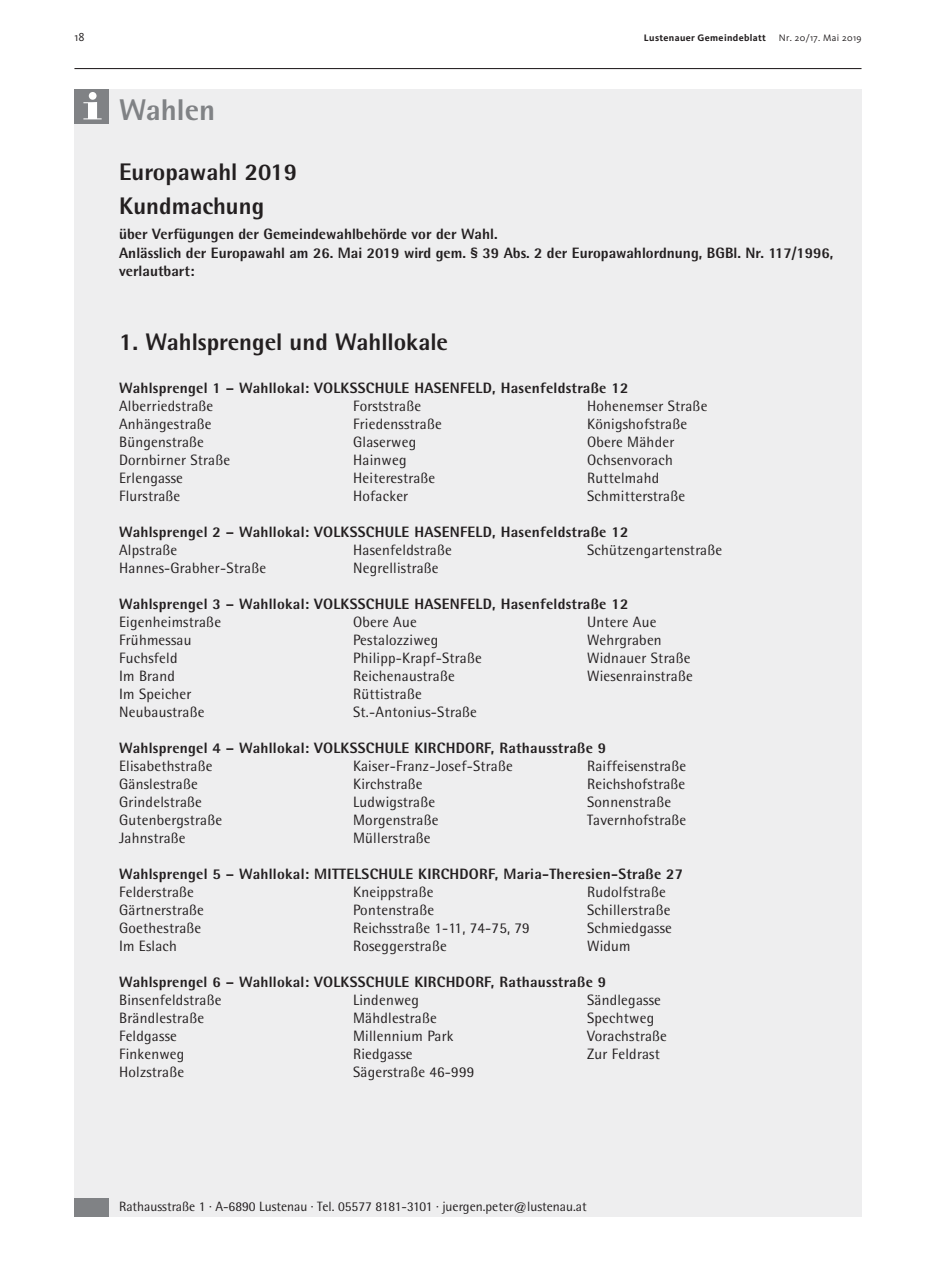
<style>
.page{position:relative;width:936px;height:1276px;background:#fff}
.page>*{position:absolute;margin:0;border:0;box-sizing:border-box;transform-origin:0 0}
.t1{font:800 30px "Rotis Semi Sans";color:#808285}
.t2{font:800 24px/33.5px "Rotis Semi Sans";color:#231f20}
.t3{font:15px "Rotis Semi Sans";letter-spacing:.015em;color:#231f20}
.t4{font:800 15px/18.8px "Rotis Semi Sans";letter-spacing:.015em;color:#231f20}
.t5{font:13.5px "Rotis Semi Sans";color:#231f20}
.t6{font:12px "Kievit";color:#231f20}
.t7{font:700 9.75px "Kievit";letter-spacing:.035em;color:#231f20}
.t8{font:9.75px "Kievit";letter-spacing:.035em;color:#231f20}
</style>
<div class="page">
<hr style="left:74px;top:68px;width:787px;height:1px;background:#231f20">
<div style="left:74px;top:89px;width:787px;height:1127px;background:#eeeeef"></div>
<div style="left:74px;top:89px;width:34px;height:34px;background:#808285"></div>
<svg style="left:83px;top:102px;width:19px;height:17px"></svg>
<div style="left:89px;top:92px;width:8px;height:8px;background:#fff;border-radius:50%"></div>
<div style="left:74px;top:1197px;width:34px;height:19px;background:#808285"></div>
<p class="t6" style="left:74px;top:30px;width:12px">18</p>
<p class="t7" style="left:644px;top:32px;width:124px">Lustenauer Gemeindeblatt</p>
<p class="t8" style="left:778px;top:32px;width:84px">Nr. 20/17. Mai 2019</p>
<h1 class="t1" style="left:119px;top:99px;width:98px">Wahlen</h1>
<h2 class="t2" style="left:119px;top:158px;width:179px">Europawahl 2019<br>Kundmachung</h2>
<p class="t4" style="left:119px;top:226px;width:715px">über Verfügungen der Gemeindewahlbehörde vor der Wahl.<br>Anlässlich der Europawahl am 26. Mai 2019 wird gem. § 39 Abs. 2 der Europawahlordnung, BGBl. Nr. 117/1996, verlautbart:</p>
<h2 class="t2" style="left:119px;top:327px;width:330px">1. Wahlsprengel und Wahllokale</h2>
<p class="t4" style="left:119px;top:380px;width:510px">Wahlsprengel 1 – Wahllokal: VOLKSSCHULE HASENFELD, Hasenfeldstraße 12</p>
<p class="t3" style="left:119px;top:400px;width:96px">Alberriedstraße</p>
<p class="t3" style="left:353px;top:400px;width:69px">Forststraße</p>
<p class="t3" style="left:587px;top:400px;width:122px">Hohenemser Straße</p>
<p class="t3" style="left:119px;top:418px;width:94px">Anhängestraße</p>
<p class="t3" style="left:353px;top:418px;width:90px">Friedensstraße</p>
<p class="t3" style="left:587px;top:418px;width:101px">Königshofstraße</p>
<p class="t3" style="left:119px;top:436px;width:86px">Büngenstraße</p>
<p class="t3" style="left:353px;top:436px;width:65px">Glaserweg</p>
<p class="t3" style="left:587px;top:436px;width:89px">Obere Mähder</p>
<p class="t3" style="left:119px;top:454px;width:112px">Dornbirner Straße</p>
<p class="t3" style="left:353px;top:454px;width:55px">Hainweg</p>
<p class="t3" style="left:587px;top:454px;width:87px">Ochsenvorach</p>
<p class="t3" style="left:119px;top:472px;width:65px">Erlengasse</p>
<p class="t3" style="left:353px;top:472px;width:84px">Heiterestraße</p>
<p class="t3" style="left:587px;top:472px;width:74px">Ruttelmahd</p>
<p class="t3" style="left:119px;top:490px;width:63px">Flurstraße</p>
<p class="t3" style="left:353px;top:490px;width:57px">Hofacker</p>
<p class="t3" style="left:587px;top:490px;width:99px">Schmitterstraße</p>
<p class="t4" style="left:119px;top:524px;width:510px">Wahlsprengel 2 – Wahllokal: VOLKSSCHULE HASENFELD, Hasenfeldstraße 12</p>
<p class="t3" style="left:119px;top:544px;width:60px">Alpstraße</p>
<p class="t3" style="left:353px;top:544px;width:100px">Hasenfeldstraße</p>
<p class="t3" style="left:587px;top:544px;width:137px">Schützengartenstraße</p>
<p class="t3" style="left:119px;top:562px;width:148px">Hannes-Grabher-Straße</p>
<p class="t3" style="left:353px;top:562px;width:87px">Negrellistraße</p>
<p class="t4" style="left:119px;top:596px;width:510px">Wahlsprengel 3 – Wahllokal: VOLKSSCHULE HASENFELD, Hasenfeldstraße 12</p>
<p class="t3" style="left:119px;top:616px;width:103px">Eigenheimstraße</p>
<p class="t3" style="left:353px;top:616px;width:65px">Obere Aue</p>
<p class="t3" style="left:587px;top:616px;width:71px">Untere Aue</p>
<p class="t3" style="left:119px;top:634px;width:74px">Frühmessau</p>
<p class="t3" style="left:353px;top:634px;width:87px">Pestalozziweg</p>
<p class="t3" style="left:587px;top:634px;width:76px">Wehrgraben</p>
<p class="t3" style="left:119px;top:652px;width:60px">Fuchsfeld</p>
<p class="t3" style="left:353px;top:652px;width:130px">Philipp-Krapf-Straße</p>
<p class="t3" style="left:587px;top:652px;width:105px">Widnauer Straße</p>
<p class="t3" style="left:119px;top:670px;width:57px">Im Brand</p>
<p class="t3" style="left:353px;top:670px;width:103px">Reichenaustraße</p>
<p class="t3" style="left:587px;top:670px;width:107px">Wiesenrainstraße</p>
<p class="t3" style="left:119px;top:688px;width:74px">Im Speicher</p>
<p class="t3" style="left:353px;top:688px;width:70px">Rüttistraße</p>
<p class="t3" style="left:119px;top:706px;width:87px">Neubaustraße</p>
<p class="t3" style="left:353px;top:706px;width:125px">St.-Antonius-Straße</p>
<p class="t4" style="left:119px;top:740px;width:488px">Wahlsprengel 4 – Wahllokal: VOLKSSCHULE KIRCHDORF, Rathausstraße 9</p>
<p class="t3" style="left:119px;top:760px;width:95px">Elisabethstraße</p>
<p class="t3" style="left:353px;top:760px;width:161px">Kaiser-Franz-Josef-Straße</p>
<p class="t3" style="left:587px;top:760px;width:101px">Raiffeisenstraße</p>
<p class="t3" style="left:119px;top:778px;width:80px">Gänslestraße</p>
<p class="t3" style="left:353px;top:778px;width:71px">Kirchstraße</p>
<p class="t3" style="left:587px;top:778px;width:100px">Reichshofstraße</p>
<p class="t3" style="left:119px;top:796px;width:84px">Grindelstraße</p>
<p class="t3" style="left:353px;top:796px;width:83px">Ludwigstraße</p>
<p class="t3" style="left:587px;top:796px;width:85px">Sonnenstraße</p>
<p class="t3" style="left:119px;top:814px;width:104px">Gutenbergstraße</p>
<p class="t3" style="left:353px;top:814px;width:87px">Morgenstraße</p>
<p class="t3" style="left:587px;top:814px;width:101px">Tavernhofstraße</p>
<p class="t3" style="left:119px;top:832px;width:68px">Jahnstraße</p>
<p class="t3" style="left:353px;top:832px;width:79px">Müllerstraße</p>
<p class="t4" style="left:119px;top:866px;width:565px">Wahlsprengel 5 – Wahllokal: MITTELSCHULE KIRCHDORF, Maria-Theresien-Straße 27</p>
<p class="t3" style="left:119px;top:886px;width:76px">Felderstraße</p>
<p class="t3" style="left:353px;top:886px;width:82px">Kneippstraße</p>
<p class="t3" style="left:587px;top:886px;width:80px">Rudolfstraße</p>
<p class="t3" style="left:119px;top:904px;width:86px">Gärtnerstraße</p>
<p class="t3" style="left:353px;top:904px;width:83px">Pontenstraße</p>
<p class="t3" style="left:587px;top:904px;width:85px">Schillerstraße</p>
<p class="t3" style="left:119px;top:922px;width:84px">Goethestraße</p>
<p class="t3" style="left:353px;top:922px;width:178px">Reichsstraße 1-11, 74-75, 79</p>
<p class="t3" style="left:587px;top:922px;width:86px">Schmiedgasse</p>
<p class="t3" style="left:119px;top:940px;width:59px">Im Eslach</p>
<p class="t3" style="left:353px;top:940px;width:95px">Roseggerstraße</p>
<p class="t3" style="left:587px;top:940px;width:45px">Widum</p>
<p class="t4" style="left:119px;top:974px;width:488px">Wahlsprengel 6 – Wahllokal: VOLKSSCHULE KIRCHDORF, Rathausstraße 9</p>
<p class="t3" style="left:119px;top:994px;width:104px">Binsenfeldstraße</p>
<p class="t3" style="left:353px;top:994px;width:67px">Lindenweg</p>
<p class="t3" style="left:587px;top:994px;width:75px">Sändlegasse</p>
<p class="t3" style="left:119px;top:1012px;width:86px">Brändlestraße</p>
<p class="t3" style="left:353px;top:1012px;width:85px">Mähdlestraße</p>
<p class="t3" style="left:587px;top:1012px;width:69px">Spechtweg</p>
<p class="t3" style="left:119px;top:1030px;width:59px">Feldgasse</p>
<p class="t3" style="left:353px;top:1030px;width:102px">Millennium Park</p>
<p class="t3" style="left:587px;top:1030px;width:81px">Vorachstraße</p>
<p class="t3" style="left:119px;top:1048px;width:67px">Finkenweg</p>
<p class="t3" style="left:353px;top:1048px;width:61px">Riedgasse</p>
<p class="t3" style="left:587px;top:1048px;width:74px">Zur Feldrast</p>
<p class="t3" style="left:119px;top:1066px;width:67px">Holzstraße</p>
<p class="t3" style="left:353px;top:1066px;width:123px">Sägerstraße 46-999</p>
<p class="t5" style="left:119px;top:1202px;width:469px">Rathausstraße 1 · A-6890 Lustenau · Tel. 05577 8181-3101 · juergen.peter@lustenau.at</p>
</div>
